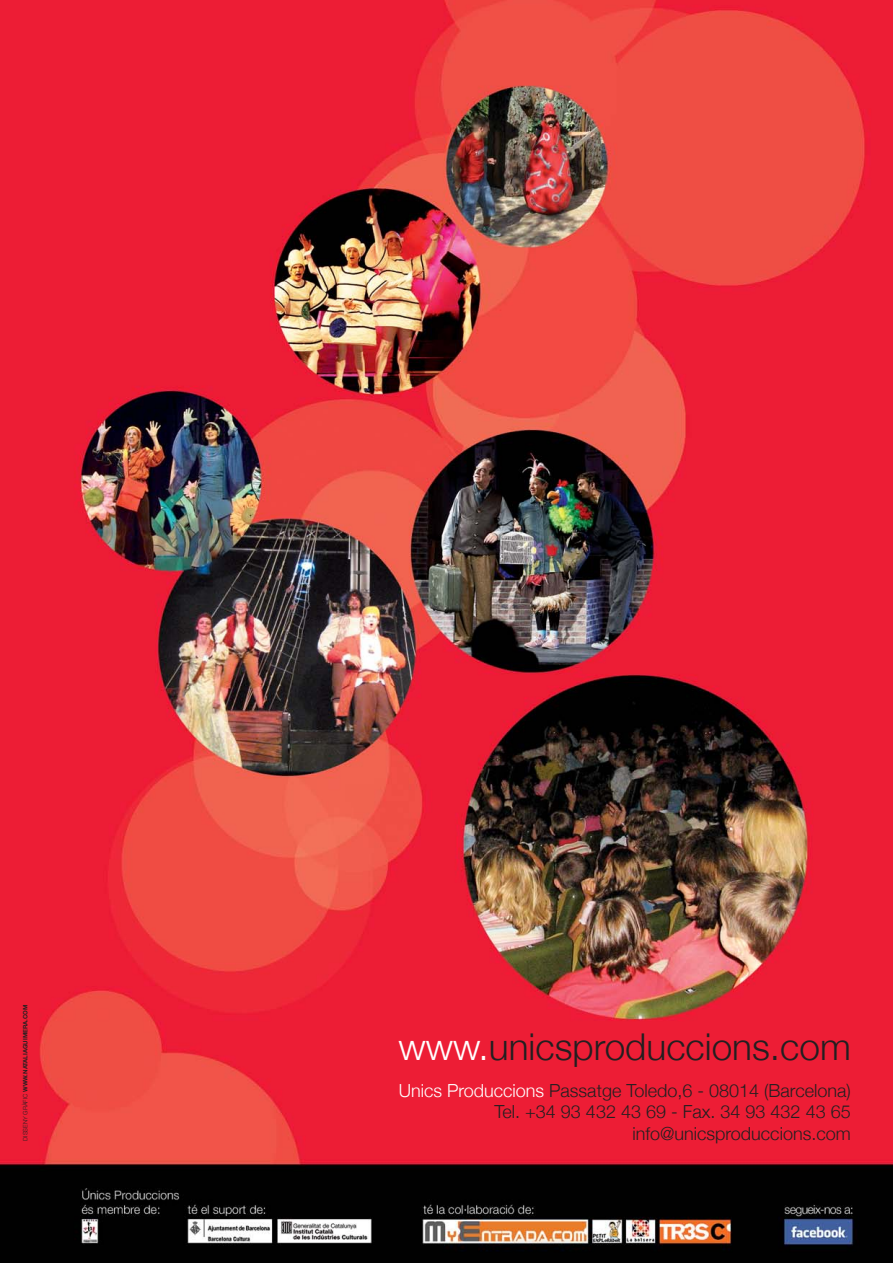
<style>
.page{position:relative;width:893px;height:1263px;background:#fff}
.page>*{position:absolute;margin:0;border:0;box-sizing:border-box;transform-origin:0 0}
.t1{font:300 36.9px "Helvetica Neue";color:#231f20}
.t2{font:300 18px/21.6px "Helvetica Neue";color:#231f20;text-align:right}
.t3{font:700 6px "Helvetica Neue";color:#231f20}
.s1{font-weight:300}
.s2{color:#fff}
</style>
<div class="page">
<img style="left:0;top:0;width:892px;height:1262px">
<p class="t3" style="left:22px;top:1140px;width:138px;rotate:-90deg"><span class="s1">DISSENY GRÀFIC</span> WWW.NATALIAGUIMERA.COM</p>
<h1 class="t1" style="left:398px;top:1024px;width:454px"><span class="s2">www.</span>unicsproduccions.com</h1>
<p class="t2" style="left:398px;top:1078px;width:453px"><span class="s2">Unics Produccions</span> Passatge Toledo,6 - 08014 (Barcelona)<br>Tel. +34 93 432 43 69 - Fax. 34 93 432 43 65 info@unicsproduccions.com</p>
</div>
